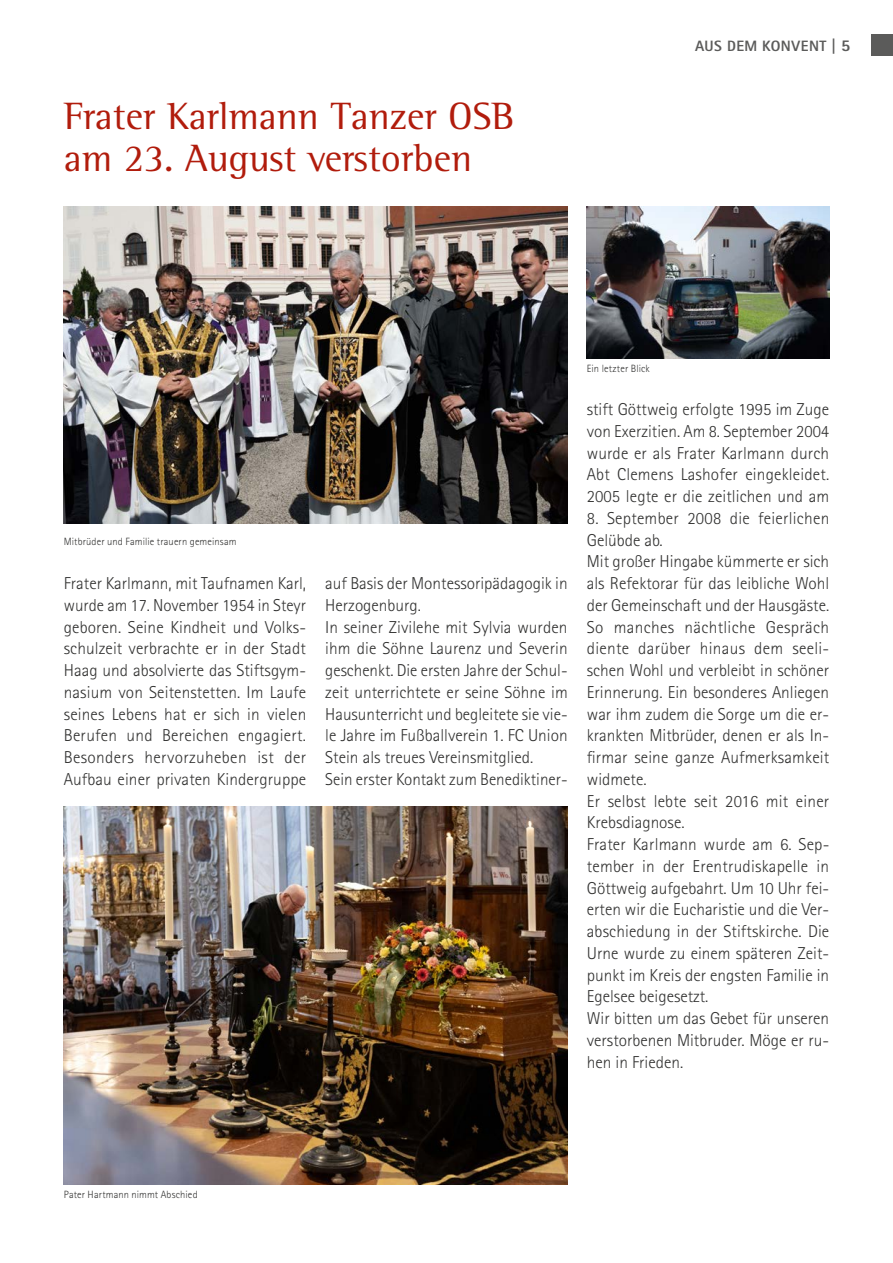
<style>
.page{position:relative;width:893px;height:1263px;background:#fff}
.page>*{position:absolute;margin:0;border:0;box-sizing:border-box;transform-origin:0 0}
.t1{font:39px/42px "Rotis Semi Serif Pro";color:#b11c0c}
.t2{font:300 17.25px/21.8px "Rotis Sans Serif Pro";color:#313130;text-align:justify}
.t3{font:800 15px "Rotis Sans Serif Pro";letter-spacing:.025em;color:#5b5b5a}
.t4{font:300 10.5px "Rotis Sans Serif Pro";letter-spacing:.01em;color:#313130}
.s1{font-size:16.5px}
</style>
<div class="page">
<div style="left:872px;top:34px;width:21px;height:21px;background:#5b5b5a"></div>
<img style="left:64px;top:807px;width:504px;height:377px">
<img style="left:64px;top:206px;width:504px;height:318px">
<img style="left:587px;top:206px;width:242px;height:152px">
<h1 class="t1" style="left:64px;top:95px;width:452px">Frater Karlmann Tanzer OSB am 23. August verstorben</h1>
<p class="t3" style="left:695px;top:36px;width:156px">AUS DEM KONVENT | <span class="s1">5</span></p>
<p class="t4" style="left:64px;top:536px;width:174px">Mitbrüder und Familie trauern gemeinsam</p>
<p class="t2" style="left:64px;top:573px;width:244px">Frater Karlmann, mit Taufnamen Karl, wurde am 17. November 1954 in Steyr geboren. Seine Kindheit und Volks&shy;schulzeit verbrachte er in der Stadt Haag und absolvierte das Stiftsgym&shy;nasium von Seitenstetten. Im Laufe seines Lebens hat er sich in vielen Berufen und Bereichen engagiert.<br>Besonders hervorzuheben ist der Aufbau einer privaten Kindergruppe</p>
<p class="t2" style="left:325px;top:573px;width:244px;text-align:left">auf Basis der Montessoripädagogik in Herzogenburg.<br>In seiner Zivilehe mit Sylvia wurden ihm die Söhne Laurenz und Severin geschenkt. Die ersten Jahre der Schul&shy;zeit unterrichtete er seine Söhne im Hausunterricht und begleitete sie vie&shy;le Jahre im Fußballverein 1. FC Union Stein als treues Vereinsmitglied.<br>Sein erster Kontakt zum Benediktiner-</p>
<p class="t4" style="left:587px;top:363px;width:65px">Ein letzter Blick</p>
<p class="t2" style="left:587px;top:399px;width:244px">stift Göttweig erfolgte 1995 im Zuge von Exerzitien. Am 8. September 2004 wurde er als Frater Karlmann durch Abt Clemens Lashofer eingekleidet.<br>2005 legte er die zeitlichen und am</p>
<p class="t2" style="left:587px;top:507px;width:244px;text-align:left">8. September 2008 die feierlichen<br>Gelübde ab.<br>Mit großer Hingabe kü mmerte er sich als Refektorar fü r das leibliche Wohl der Gemeinschaft und der Hausgäste.<br>So manches nächtliche Gespräch diente darüber hinaus dem seeli&shy;schen Wohl und verbleibt in schöner<br>Erinnerung. Ein besonderes Anliegen war ihm zudem die Sorge um die er&shy;krankten Mitbrüder, denen er als In&shy;firmar seine ganze Aufmerksamkeit widmete.<br>Er selbst lebte seit 2016 mit einer<br>Krebsdiagnose.<br>Frater Karlmann wurde am 6. Sep&shy;tember in der Erentrudiskapelle in<br>Göttweig aufgebahrt. Um 10 Uhr fei&shy;erten wir die Eucharistie und die Ver&shy;abschiedung in der Stiftskirche. Die<br>Urne wurde zu einem späteren Zeit&shy;punkt im Kreis der engsten Familie in<br>Egelsee beigesetzt.<br>Wir bitten um das Gebet fü r unseren verstorbenen Mitbruder. Möge er ru&shy;hen in Frieden.</p>
<p class="t4" style="left:64px;top:1188px;width:135px">Pater Hartmann nimmt Abschied</p>
</div>
